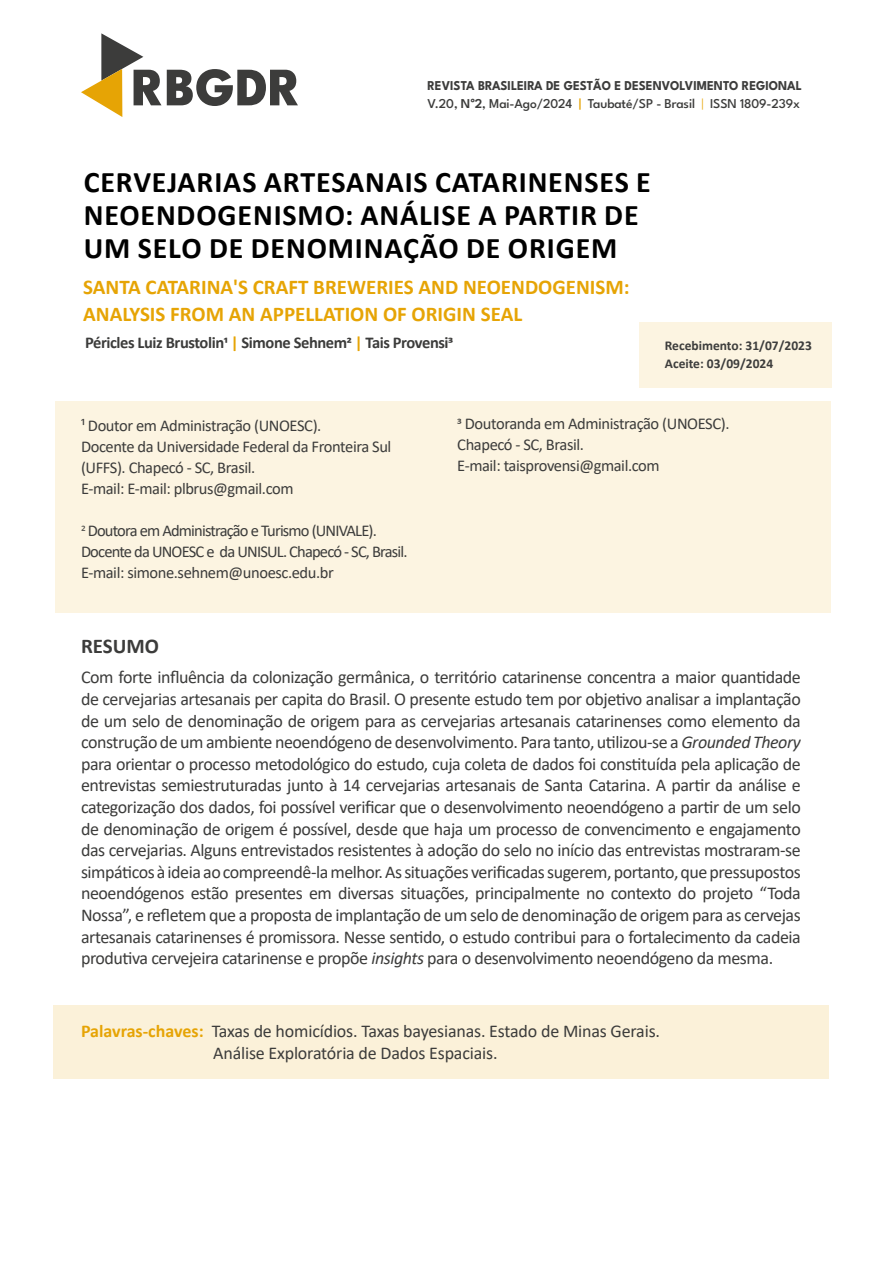
<style>
.page{position:relative;width:891px;height:1262px;background:#fff}
.page>*{position:absolute;margin:0;border:0;box-sizing:border-box;transform-origin:0 0}
.t1{font:800 54px "League Spartan";color:#3c3c3b}
.t2{font:700 30px/33px "Calibri";letter-spacing:.03em;color:#000}
.t3{font:700 21px/27px "Calibri";color:#e6a405}
.t4{font:700 21px "Calibri";color:#3c3c3b}
.t5{font:18px/21.6px "Calibri";letter-spacing:-.01em;color:#3c3c3b;text-align:justify}
.t6{font:16.5px/21px "Calibri";letter-spacing:-.025em;color:#3c3c3b}
.t7{font:16.5px/21px "Calibri";letter-spacing:-.05em;color:#3c3c3b}
.t8{font:700 16.5px "Calibri";letter-spacing:-.025em;color:#3c3c3b}
.t9{font:500 13.5px "League Spartan";letter-spacing:-.01em;color:#3c3c3b}
.t10{font:700 13.5px "League Spartan";color:#3c3c3b;scale:.94 1}
.t11{font:700 13.5px/18px "Calibri";color:#3d3d3c}
.s1{font-weight:600}
.s2{font-family:"Calibri";font-weight:700}
.s3{color:#e6a405}
.s4{font-weight:300;color:#e6a405}
.s5{font-weight:300}
.s6{font-style:italic}
.s7{font-weight:700;color:#e6a405}
</style>
<div class="page">
<div style="left:55px;top:401px;width:776px;height:211px;background:#fcf4e1"></div>
<div style="left:53px;top:1005px;width:776px;height:73px;background:#fbf1d9"></div>
<div style="left:639px;top:322px;width:192px;height:66px;background:#fcf4e1"></div>
<svg style="left:81px;top:33px;width:62px;height:84px"></svg>
<h1 class="t1" style="left:132px;top:48px;width:171px">RBGDR</h1>
<p class="t10" style="left:428px;top:76px;width:400px">REVISTA BRASILEIRA DE GESTÃO E DESENVOLVIMENTO REGIONAL</p>
<p class="t9" style="left:428px;top:94px;width:374px">V.20, <span class="s1">N</span><span class="s2">°</span><span class="s1">2</span>, Mai-Ago/2024 <span class="s3">|</span> Taubaté/SP - Brasil <span class="s4">|</span> ISSN 1809-239x</p>
<h2 class="t2" style="left:84px;top:165px;width:569px">CERVEJARIAS ARTESANAIS CATARINENSES E<br>NEOENDOGENISMO: ANÁLISE A PARTIR DE<br>UM SELO DE DENOMINAÇÃO DE ORIGEM</h2>
<p class="t3" style="left:83px;top:273px;width:548px">SANTA CATARINA'S CRAFT BREWERIES AND NEOENDOGENISM:<br>ANALYSIS FROM AN APPELLATION OF ORIGIN SEAL</p>
<p class="t8" style="left:85px;top:331px;width:370px">Péricles Luiz Brustolin1 <span class="s3">|</span> Simone Sehnem2 <span class="s3">|</span> Tais Provensi3</p>
<p class="t11" style="left:665px;top:336px;width:149px">Recebimento: 31/07/2023<br>Aceite: 03/09/2024</p>
<p class="t6" style="left:81px;top:414px;width:312px">¹ Doutor em Administração (UNOESC).<br>Docente da Universidade Federal da Fronteira Sul (UFFS). Chapecó - SC, Brasil.<br>E-mail: E-mail: plbrus@gmail.com</p>
<p class="t7" style="left:81px;top:519px;width:328px"><span class="s5">2</span> Doutora em Administração e Turismo (UNIVALE).<br>Docente da UNOESC e da UNISUL. Chapecó - SC, Brasil.<br>E-mail: simone.sehnem@unoesc.edu.br</p>
<p class="t6" style="left:457px;top:412px;width:274px">3 Doutoranda em Administração (UNOESC).<br>Chapecó - SC, Brasil.<br>E-mail: taisprovensi@gmail.com</p>
<p class="t4" style="left:81px;top:631px;width:80px">RESUMO</p>
<p class="t5" style="left:81px;top:666px;width:721px">Com forte influência da colonização germânica, o território catarinense concentra a maior quantidade de cervejarias artesanais per capita do Brasil. O presente estudo tem por objetivo analisar a implantação de um selo de denominação de origem para as cervejarias artesanais catarinenses como elemento da construção de um ambiente neoendógeno de desenvolvimento. Para tanto, utilizou-se a <span class="s6">Grounded Theory </span>para orientar o processo metodológico do estudo, cuja coleta de dados foi constituída pela aplicação de entrevistas semiestruturadas junto à 14 cervejarias artesanais de Santa Catarina. A partir da análise e categorização dos dados, foi possível verificar que o desenvolvimento neoendógeno a partir de um selo de denominação de origem é possível, desde que haja um processo de convencimento e engajamento das cervejarias. Alguns entrevistados resistentes à adoção do selo no início das entrevistas mostraram-se simpáticos à ideia ao compreendê-la melhor. As situações verificadas sugerem, portanto, que pressupostos neoendógenos estão presentes em diversas situações, principalmente no contexto do projeto “Toda Nossa”, e refletem que a proposta de implantação de um selo de denominação de origem para as cervejas artesanais catarinenses é promissora. Nesse sentido, o estudo contribui para o fortalecimento da cadeia produtiva cervejeira catarinense e propõe <span class="s6">insights</span> para o desenvolvimento neoendógeno da mesma.</p>
<p class="t5" style="left:213px;top:1020px;width:448px;text-indent:-132px"><span class="s7">Palavras-chaves:</span> Taxas de homicídios. Taxas bayesianas. Estado de Minas Gerais.<br>Análise Exploratória de Dados Espaciais.</p>
</div>
